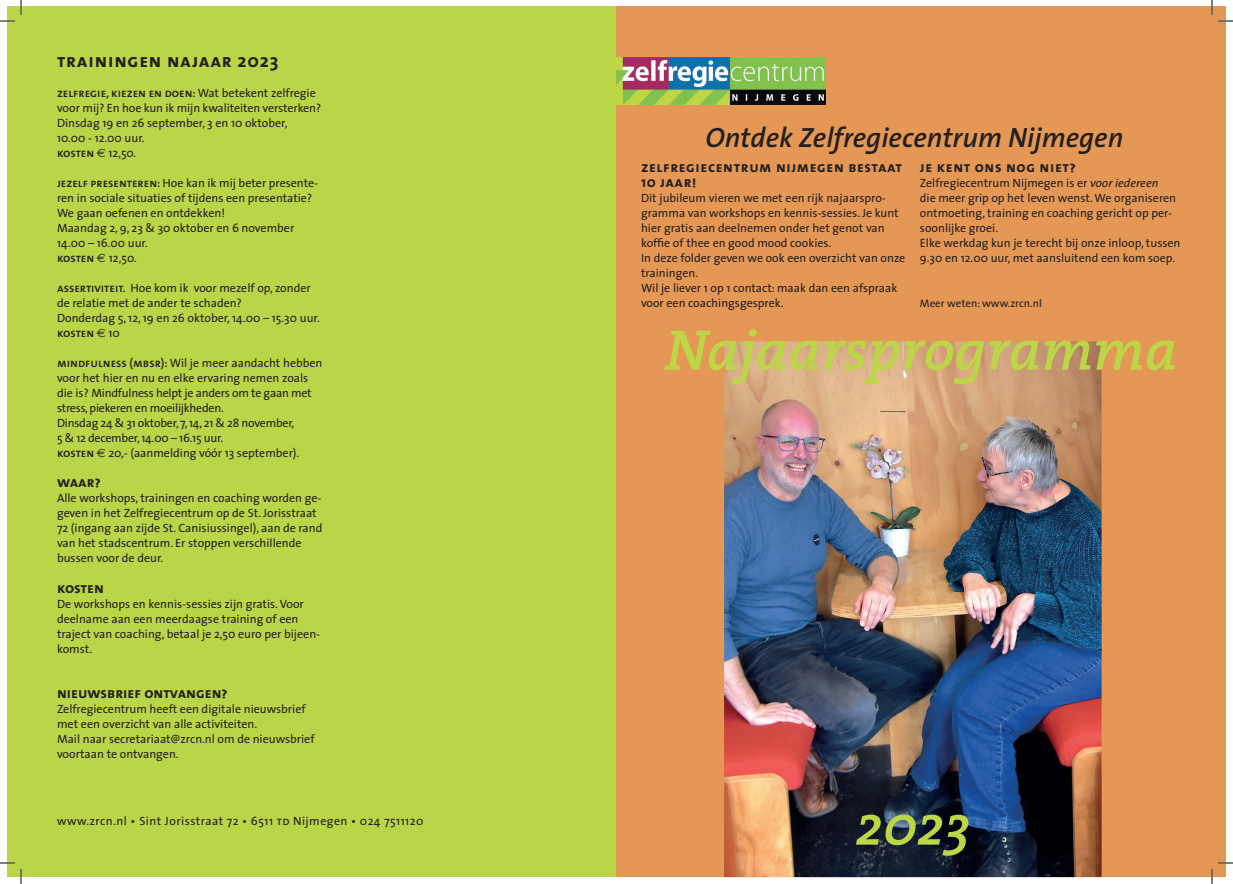
<style>
.page{position:relative;width:1233px;height:884px;background:#fff}
.page>*{position:absolute;margin:0;border:0;box-sizing:border-box;transform-origin:0 0}
.t1{font:italic 600 57.5px "The Serif";color:#bdd647}
.t2{font:italic 600 28px "The Sans";color:#231f20}
.t3{font:19px "The Sans Bold Caps";letter-spacing:.04em;color:#231f20}
.t4{font:15px/15px "The Sans Bold Caps";letter-spacing:.04em;color:#231f20}
.t5{font:15px "The Sans Bold Caps";color:#231f20}
.t6{font:12px/15px "The Sans";color:#231f20}
.t7{font:12px/15px "The Sans";letter-spacing:-.02em;color:#231f20}
.t8{font:12px "The Sans";letter-spacing:.04em;color:#231f20}
.t9{font:12px "The Sans Semi Bold Caps";color:#231f20}
.t10{font:11px "The Sans";color:#231f20}
.t11{font:700 1.7px "Calibri";color:#000}
.s1{font-family:"The Sans";font-weight:700}
.s2{font-family:"The Sans Semi Bold Caps"}
.s3{font-family:"Euro Sans"}
.s4{font-family:"The Sans"}
.s5{font-family:"The Sans Caps"}
.s6{font-style:italic}
</style>
<div class="page">
<div style="left:7px;top:7px;width:609px;height:870px;background:#bbd549"></div>
<div style="left:616px;top:7px;width:610px;height:870px;background:#e59856"></div>
<img style="left:724px;top:341px;width:377px;height:536px">
<img style="left:616px;top:57px;width:210px;height:47px">
<svg style="left:1218px;top:20px;width:15px;height:2px"></svg>
<svg style="left:1218px;top:862px;width:15px;height:2px"></svg>
<svg style="left:0;top:0;width:22px;height:22px"></svg>
<svg style="left:0;top:862px;width:22px;height:22px"></svg>
<svg style="left:1211px;top:0;width:1px;height:15px"></svg>
<svg style="left:1211px;top:869px;width:1px;height:15px"></svg>
<p class="t3" style="left:57px;top:45px;width:223px">trainingen najaar <span class="s1">2023</span></p>
<p class="t6" style="left:57px;top:86px;width:266px"><span class="s2">zelfregie, kiezen en doen:</span> Wat betekent zelfregie voor mij? En hoe kun ik mijn kwaliteiten versterken?<br>Dinsdag 19 en 26 september, 3 en 10 oktober,</p>
<p class="t6" style="left:57px;top:131px;width:89px">10.00 - 12.00 uur.</p>
<p class="t9" style="left:57px;top:143px;width:81px">kosten <span class="s3">€</span> <span class="s4">12,50.</span></p>
<p class="t6" style="left:57px;top:176px;width:263px"><span class="s2">jezelf presenteren:</span> Hoe kan ik mij beter presente&shy;ren in sociale situaties of tijdens een presentatie?</p>
<p class="t6" style="left:57px;top:206px;width:169px">We gaan oefenen en ontdekken!</p>
<p class="t6" style="left:57px;top:221px;width:239px">Maandag 2, 9, 23 &amp; 30 oktober en 6 november<br>14.00 – 16.00 uur.</p>
<p class="t9" style="left:57px;top:248px;width:81px">kosten <span class="s3">€</span> <span class="s4">12,50.</span></p>
<p class="t6" style="left:57px;top:281px;width:255px"><span class="s2">assertiviteit.</span> Hoe kom ik voor mezelf op, zonder de relatie met de ander te schaden?</p>
<p class="t6" style="left:57px;top:311px;width:264px">Donderdag 5, 12, 19 en 26 oktober, 14.00 – 15.30 uur. <span class="s2">kosten</span> <span class="s3">€</span> 10</p>
<p class="t7" style="left:57px;top:356px;width:267px"><span class="s2">mindfulness (mbsr):</span> Wil je meer aandacht hebben voor het hier en nu en elke ervaring nemen zoals die is? Mindfulness helpt je anders om te gaan met stress, piekeren en moeilijkheden.</p>
<p class="t7" style="left:57px;top:416px;width:239px">Dinsdag 24 &amp; 31 oktober, 7, 14, 21 &amp; 28 november,</p>
<p class="t7" style="left:57px;top:431px;width:168px">5 &amp; 12 december, 14.00 – 16.15 uur.</p>
<p class="t6" style="left:57px;top:446px;width:244px"><span class="s2">kosten</span> <span class="s3">€</span> 20,- (aanmelding vóór 13 september).</p>
<p class="t4" style="left:57px;top:474px;width:45px">waar?</p>
<p class="t6" style="left:57px;top:491px;width:267px">Alle workshops, trainingen en coaching worden ge&shy;geven in het Zelfregiecentrum op de St. Jorisstraat 72 (ingang aan zijde St. Canisiussingel), aan de rand van het stadscentrum. Er stoppen verschillende bussen voor de deur.</p>
<p class="t4" style="left:57px;top:579px;width:48px">kosten</p>
<p class="t6" style="left:57px;top:596px;width:265px">De workshops en kennis-sessies zijn gratis. Voor deelname aan een meerdaagse training of een traject van coaching, betaal je 2,50 euro per bijeen&shy;komst.</p>
<p class="t5" style="left:57px;top:680px;width:172px">nieuwsbrief ontvangen?</p>
<p class="t6" style="left:57px;top:701px;width:250px">Zelfregiecentrum heeft een digitale nieuwsbrief met een overzicht van alle activiteiten.</p>
<p class="t6" style="left:57px;top:731px;width:259px">Mail naar secretariaat@zrcn.nl om de nieuwsbrief voortaan te ontvangen.</p>
<p class="t8" style="left:57px;top:811px;width:368px">www.zrcn.nl • Sint Jorisstraat 72 • 6511 <span class="s5">td</span> Nijmegen • 024 7511120</p>
<p class="t2" style="left:705px;top:114px;width:419px">Ontdek Zelfregiecentrum Nijmegen</p>
<p class="t4" style="left:641px;top:159px;width:263px">zelfregiecentrum nijmegen bestaat<br><span class="s1">10</span> jaar!</p>
<p class="t6" style="left:641px;top:190px;width:259px">Dit jubileum vieren we met een rijk najaarspro&shy;gramma van workshops en kennis-sessies. Je kunt hier gratis aan deelnemen onder het genot van koffie of thee en good mood cookies.</p>
<p class="t6" style="left:641px;top:250px;width:266px">In deze folder geven we ook een overzicht van onze trainingen.</p>
<p class="t6" style="left:641px;top:280px;width:258px">Wil je liever 1 op 1 contact: maak dan een afspraak voor een coachingsgesprek.</p>
<p class="t4" style="left:920px;top:159px;width:157px">je kent ons nog niet?</p>
<p class="t6" style="left:920px;top:175px;width:258px">Zelfregiecentrum Nijmegen is er <span class="s6">voor iedereen </span>die meer grip op het leven wenst. We organiseren ontmoeting, training en coaching gericht op per&shy;soonlijke groei.</p>
<p class="t6" style="left:920px;top:235px;width:262px">Elke werkdag kun je terecht bij onze inloop, tussen<br>9.30 en 12.00 uur, met aansluitend een kom soep.</p>
<p class="t10" style="left:920px;top:294px;width:123px">Meer weten: www.zrcn.nl</p>
<p class="t1" style="left:664px;top:302px;width:515px">Najaarsprogramma</p>
<p class="t11" style="left:881px;top:410px;width:27px">Ontdek Zelfregiecentrum Nijmegen</p>
<p class="t1" style="left:856px;top:777px;width:116px">2023</p>
</div>
